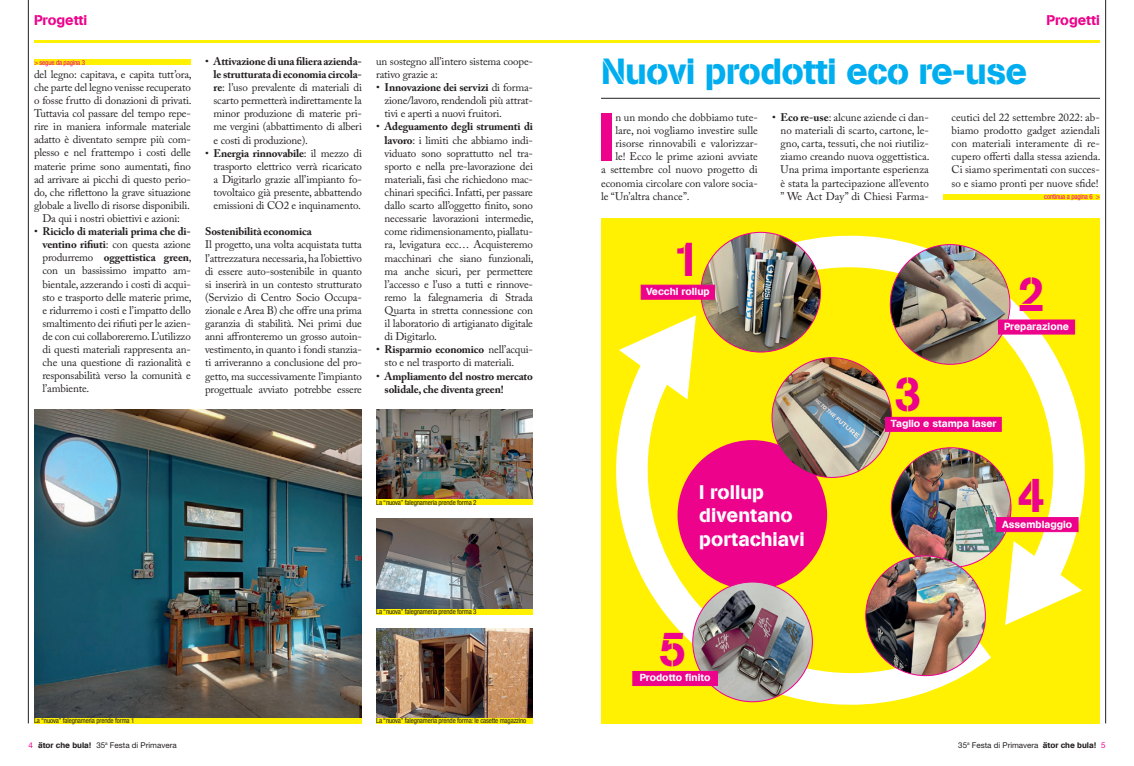
<style>
.page{position:relative;width:1134px;height:766px;background:#fff}
.page>*{position:absolute;margin:0;border:0;box-sizing:border-box;transform-origin:0 0}
.t1{font:66.7px "AG Book Stencil";color:#ed028c}
.t2{font:48px "AG Book Stencil";color:#ed028c}
.t3{font:36px "AG Book Stencil";letter-spacing:-.02em;color:#00aeef}
.t4{font:19.5px/23.5px "AG Book Stencil";color:#fff}
.t5{font:14px "AG Book Stencil";color:#ed028c}
.t6{font:11px/13.1px "Adobe Caslon Pro";letter-spacing:-.015em;color:#231f20;text-align:justify}
.t7{font:700 11px/13.1px "Adobe Caslon Pro";letter-spacing:-.015em;color:#231f20}
.t8{font:10.2px "AG Book Stencil";color:#fff}
.t9{font:8px "Helvetica Neue LT Std";color:#231f20}
.t10{font:condensed 7px "Helvetica Neue LT Std";letter-spacing:-.02em;color:#231f20}
.t11{font:condensed 7px "Helvetica Neue LT Std";letter-spacing:-.02em;color:#ed028c}
.s1{font-weight:700}
.s2{font-weight:400}
.s3{color:#ed028c}
.s4{font-family:"AG Book Stencil"}
</style>
<div class="page">
<hr style="left:558px;top:40px;width:542px;height:3px;background:#fff101">
<hr style="left:1105px;top:0;width:1px;height:723px;background:#231f20">
<hr style="left:28px;top:0;width:1px;height:723px;background:#231f20">
<hr style="left:34px;top:40px;width:541px;height:3px;background:#fff101">
<div style="left:601px;top:218px;width:499px;height:505px;background:#fff101"></div>
<svg style="left:616px;top:315px;width:375px;height:390px"></svg>
<svg style="left:710px;top:231px;width:375px;height:394px"></svg>
<img style="left:34px;top:409px;width:328px;height:309px">
<img style="left:376px;top:409px;width:157px;height:90px">
<img style="left:376px;top:518px;width:157px;height:91px">
<img style="left:376px;top:628px;width:157px;height:90px">
<div style="left:34px;top:718px;width:328px;height:5px;background:#fff101"></div>
<div style="left:376px;top:718px;width:157px;height:5px;background:#fff101"></div>
<div style="left:376px;top:499px;width:157px;height:5px;background:#fff101"></div>
<div style="left:376px;top:609px;width:157px;height:5px;background:#fff101"></div>
<hr style="left:601px;top:98px;width:499px;height:1px;background:#231f20">
<div style="left:34px;top:60px;width:157px;height:5px;background:#fff101"></div>
<div style="left:943px;top:194px;width:157px;height:5px;background:#fff101"></div>
<div style="left:677px;top:440px;width:150px;height:149px;background:#ed028c;border-radius:50%"></div>
<img style="left:701px;top:232px;width:119px;height:120px;border-radius:60px">
<img style="left:890px;top:244px;width:120px;height:120px;border-radius:60px">
<img style="left:772px;top:357px;width:120px;height:120px;border-radius:60px">
<img style="left:891px;top:447px;width:120px;height:120px;border-radius:60px">
<img style="left:693px;top:582px;width:119px;height:119px;border-radius:60px">
<div style="left:641px;top:285px;width:74px;height:14px;background:#ed028c;border:1px solid #ed028c"></div>
<img style="left:866px;top:555px;width:119px;height:120px;border-radius:60px">
<div style="left:998px;top:320px;width:77px;height:14px;background:#ed028c"></div>
<div style="left:885px;top:417px;width:116px;height:14px;background:#ed028c;border:1px solid #ed028c"></div>
<div style="left:996px;top:517px;width:82px;height:14px;background:#ed028c;border:1px solid #ed028c"></div>
<div style="left:633px;top:671px;width:85px;height:14px;background:#ed028c"></div>
<p class="t5" style="left:34px;top:12px;width:55px">Progetti</p>
<p class="t5" style="left:1046px;top:12px;width:55px">Progetti</p>
<p class="t11" style="left:34px;top:58px;width:53px">&gt; segue da pagina 3</p>
<p class="t6" style="left:34px;top:67px;width:159px;text-align:center">del legno: capitava, e capita tutt’ora, che parte del legno venisse recuperato o fosse frutto di donazioni di privati.<br>Tuttavia col passare del tempo repe&shy;rire in maniera informale materiale adatto è diventato sempre più com&shy;plesso e nel frattempo i costi delle materie prime sono aumentati, fino ad arrivare ai picchi di questo perio&shy;do, che riflettono la grave situazione globale a livello di risorse disponibili.<br>Da qui i nostri obiettivi e azioni:</p>
<p class="t6" style="left:43px;top:225px;width:151px;text-indent:-9px">• <span class="s1">Riciclo di materiali prima che di&shy;ventino rifiuti</span>: con questa azione produrremo <span class="s1">oggettistica green</span>, con un bassissimo impatto am&shy;bientale, azzerando i costi di acqui&shy;sto e trasporto delle materie prime, e ridurremo i costi e l’impatto dello smaltimento dei rifiuti per le azien&shy;de con cui collaboreremo. L’utilizzo di questi materiali rappresenta an&shy;che una questione di razionalità e responsabilità verso la comunità e l’ambiente.</p>
<p class="t6" style="left:214px;top:54px;width:150px;text-indent:-9px">• <span class="s1">Attivazione di una filiera azienda&shy;le strutturata di economia circola&shy;re</span>: l’uso prevalente di materiali di scarto permetterà indirettamente la minor produzione di materie pri&shy;me vergini (abbattimento di alberi e costi di produzione).</p>
<p class="t6" style="left:214px;top:146px;width:150px;text-indent:-9px">• <span class="s1">Energia rinnovabile</span>: il mezzo di trasporto elettrico verrà ricaricato a Digitarlo grazie all’impianto fo&shy;tovoltaico già presente, abbattendo emissioni di CO2 e inquinamento.</p>
<p class="t7" style="left:205px;top:225px;width:108px">Sostenibilità economica</p>
<p class="t6" style="left:205px;top:238px;width:158px">Il progetto, una volta acquistata tutta l’attrezzatura necessaria, ha l’obiettivo di essere auto-sostenibile in quanto si inserirà in un contesto strutturato (Servizio di Centro Socio Occupa&shy;zionale e Area B) che offre una prima garanzia di stabilità. Nei primi due anni affronteremo un grosso autoin&shy;vestimento, in quanto i fondi stanzia&shy;ti arriveranno a conclusione del pro&shy;getto, ma successivamente l’impianto progettuale avviato potrebbe essere</p>
<p class="t6" style="left:376px;top:54px;width:158px">un sostegno all’intero sistema coope&shy;rativo grazie a:</p>
<p class="t6" style="left:385px;top:81px;width:150px;text-indent:-9px">• <span class="s1">Innovazione dei servizi</span> di forma&shy;zione/lavoro, rendendoli più attrat&shy;tivi e aperti a nuovi fruitori.</p>
<p class="t6" style="left:385px;top:120px;width:151px;text-indent:-9px">• <span class="s1">Adeguamento degli strumenti di lavoro</span>: i limiti che abbiamo indi&shy;viduato sono soprattutto nel tra&shy;sporto e nella pre-lavorazione dei materiali, fasi che richiedono mac&shy;chinari specifici. Infatti, per passare dallo scarto all’oggetto finito, sono necessarie lavorazioni intermedie, come ridimensionamento, piallatu&shy;ra, levigatura ecc… Acquisteremo macchinari che siano funzionali, ma anche sicuri, per permettere l’accesso e l’uso a tutti e rinnove&shy;remo la falegnameria di Strada Quarta in stretta connessione con il laboratorio di artigianato digitale di Digitarlo.</p>
<p class="t6" style="left:385px;top:343px;width:150px;text-indent:-9px">• <span class="s1">Risparmio economico</span> nell’acqui&shy;sto e nel trasporto di materiali.</p>
<p class="t7" style="left:385px;top:369px;width:150px;text-indent:-9px"><span class="s2">•</span> Ampliamento del nostro mercato solidale, che diventa green!</p>
<p class="t10" style="left:376px;top:498px;width:102px">La “nuova” falegnameria prende forma 2</p>
<p class="t10" style="left:376px;top:607px;width:102px">La “nuova” falegnameria prende forma 3</p>
<p class="t10" style="left:34px;top:716px;width:102px">La “nuova” falegnameria prende forma 1</p>
<p class="t10" style="left:376px;top:716px;width:152px">La “nuova” falegnameria prende forma: le casette magazzino</p>
<p class="t9" style="left:28px;top:740px;width:150px"><span class="s3">4</span> <span class="s4">ätor che bula!</span> 35<sup>a</sup> Festa di Primavera</p>
<h3 class="t3" style="left:601px;top:50px;width:428px">Nuovi prodotti eco re-use</h3>
<h1 class="t1" style="left:597px;top:97px;width:20px">I</h1>
<p class="t6" style="left:615px;top:110px;width:144px">n un mondo che dobbiamo tute-</p>
<p class="t6" style="left:615px;top:124px;width:144px">lare, noi vogliamo investire sulle</p>
<p class="t6" style="left:615px;top:137px;width:144px">risorse rinnovabili e valorizzar-</p>
<p class="t6" style="left:615px;top:150px;width:144px">le! Ecco le prime azioni avviate</p>
<p class="t6" style="left:601px;top:163px;width:158px">a settembre col nuovo progetto di</p>
<p class="t6" style="left:601px;top:176px;width:158px">economia circolare con valore socia-</p>
<p class="t6" style="left:601px;top:189px;width:90px">le “Un’altra chance”.</p>
<p class="t6" style="left:780px;top:111px;width:151px;text-indent:-9px">• <span class="s1">Eco re-use</span>: alcune aziende ci dan&shy;no materiali di scarto, cartone, le&shy;gno, carta, tessuti, che noi riutiliz&shy;ziamo creando nuova oggettistica.<br>Una prima importante esperienza è stata la partecipazione all’evento ” We Act Day” di Chiesi Farma-</p>
<p class="t6" style="left:951px;top:111px;width:151px">ceutici del 22 settembre 2022: ab&shy;biamo prodotto gadget aziendali con materiali interamente di re&shy;cupero offerti dalla stessa azienda.<br>Ci siamo sperimentati con succes&shy;so e siamo pronti per nuove sfide!</p>
<p class="t11" style="left:1044px;top:193px;width:57px">continua a pagina 6 &gt;</p>
<h2 class="t2" style="left:674px;top:231px;width:28px">1</h2>
<p class="t8" style="left:646px;top:285px;width:65px">Vecchi rollup</p>
<h2 class="t2" style="left:1018px;top:265px;width:28px">2</h2>
<p class="t8" style="left:1004px;top:320px;width:67px">Preparazione</p>
<h2 class="t2" style="left:894px;top:366px;width:28px">3</h2>
<p class="t8" style="left:891px;top:417px;width:107px">Taglio e stampa laser</p>
<h3 class="t4" style="left:699px;top:480px;width:107px">I rollup diventano portachiavi</h3>
<h2 class="t2" style="left:659px;top:619px;width:28px">5</h2>
<p class="t8" style="left:640px;top:671px;width:72px">Prodotto finito</p>
<h2 class="t2" style="left:1018px;top:466px;width:28px">4</h2>
<p class="t8" style="left:1002px;top:517px;width:72px">Assemblaggio</p>
<p class="t9" style="left:958px;top:740px;width:149px">35<sup>a</sup> Festa di Primavera <span class="s4">ätor che bula!</span> <span class="s3">5</span></p>
</div>
